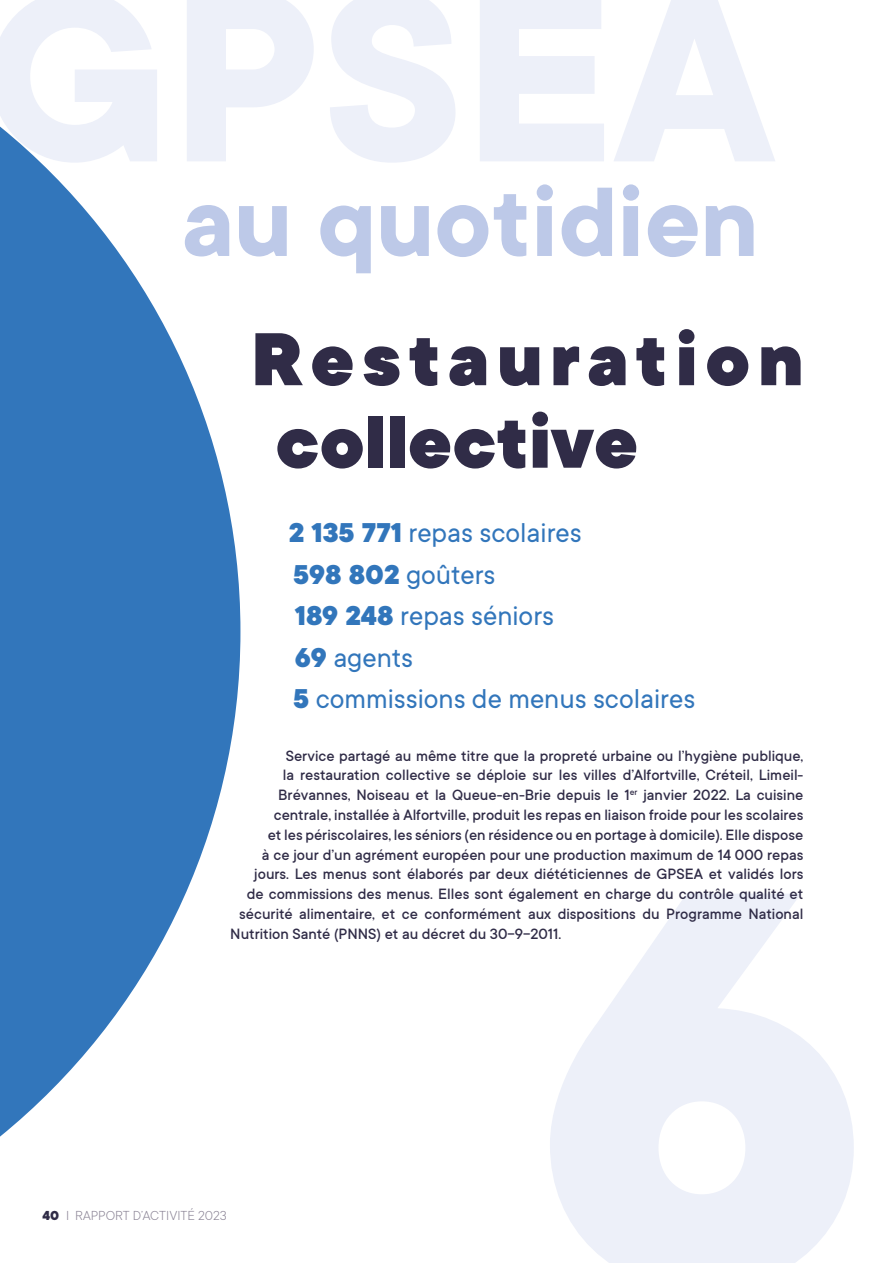
<style>
.page{position:relative;width:893px;height:1263px;background:#fff}
.page>*{position:absolute;margin:0;border:0;box-sizing:border-box;transform-origin:0 0}
.t1{font:700 108.45px "TT Commons";color:#bdc9e8}
.t2{font:900 82.5px/82.5px "TT Commons";letter-spacing:.085em;color:#302c47}
.t3{font:30px/41.5px "TT Commons";color:#3276bb}
.t4{font:500 16.5px "TT Commons";color:#302c47}
.t5{font:300 14.4px "TT Commons";color:#888193}
.s1{font-weight:800}
.s2{font-weight:800;color:#302c47}
</style>
<div class="page">
<svg style="left:0;top:126px;width:240px;height:1011px;fill:#3276bb"></svg>
<h1 class="t1" style="left:182px;top:162px;width:578px">au quotidien</h1>
<h2 class="t2" style="left:251px;top:320px;width:554px">Restauration collective</h2>
<h3 class="t3" style="left:289px;top:512px;width:408px"><span class="s1">2 135 771</span> repas scolaires<br><span class="s1">598 802</span> goûters<br><span class="s1">189 248</span> repas séniors<br><span class="s1">69</span> agents<br><span class="s1">5</span> commissions de menus scolaires</h3>
<p class="t4" style="left:286px;top:746px;width:519px">Service partagé au même titre que la propreté urbaine ou l’hygiène publique,</p>
<p class="t4" style="left:283px;top:766px;width:522px">la restauration collective se déploie sur les villes d’Alfortville, Créteil, Limeil-</p>
<p class="t4" style="left:278px;top:786px;width:526px">Brévannes, Noiseau et la Queue-en-Brie depuis le 1<sup>er</sup> janvier 2022. La cuisine</p>
<p class="t4" style="left:274px;top:806px;width:531px">centrale, installée à Alfortville, produit les repas en liaison froide pour les scolaires</p>
<p class="t4" style="left:268px;top:826px;width:537px">et les périscolaires, les séniors (en résidence ou en portage à domicile). Elle dispose</p>
<p class="t4" style="left:262px;top:845px;width:543px">à ce jour d’un agrément européen pour une production maximum de 14 000 repas</p>
<p class="t4" style="left:254px;top:865px;width:551px">jours. Les menus sont élaborés par deux diététiciennes de GPSEA et validés lors</p>
<p class="t4" style="left:247px;top:885px;width:558px">de commissions des menus. Elles sont également en charge du contrôle qualité et</p>
<p class="t4" style="left:239px;top:905px;width:566px">sécurité alimentaire, et ce conformément aux dispositions du Programme National</p>
<p class="t4" style="left:230px;top:925px;width:332px">Nutrition Santé (PNNS) et au décret du 30-9-2011.</p>
<p class="t5" style="left:43px;top:1208px;width:186px"><span class="s2">40</span> I RAPPORT D’ACTIVITÉ 2023</p>
</div>
